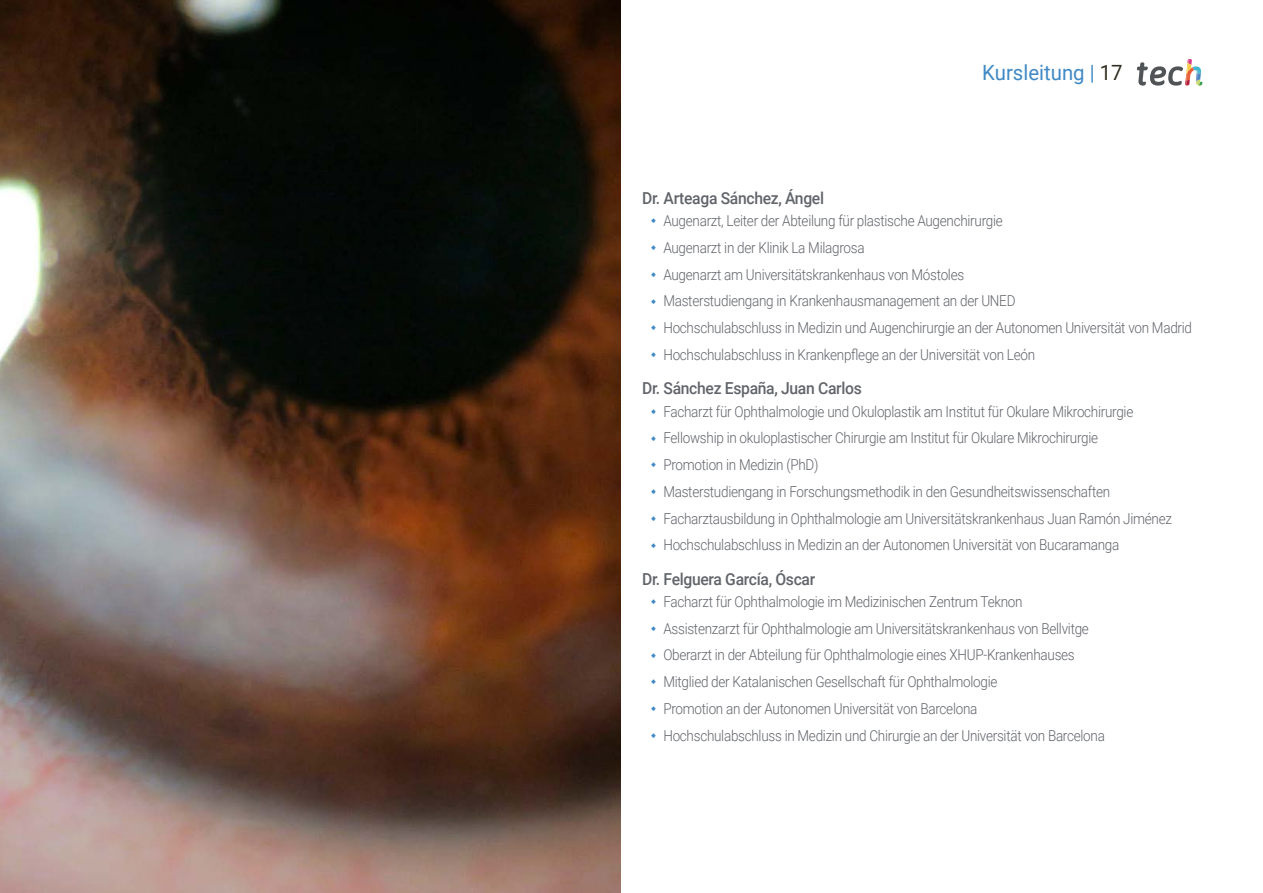
<style>
.page{position:relative;width:1263px;height:893px;background:#fff}
.page>*{position:absolute;margin:0;border:0;box-sizing:border-box;transform-origin:0 0}
.t1{font:21px "Roboto";color:#4089c5}
.t2{font:500 16.5px "Roboto";letter-spacing:-.02em;color:#61646a;scale:.95 1}
.t3{font:300 15px/26.7px "Roboto";letter-spacing:-.02em;color:#61646a;scale:.9 1}
.s1{color:#312e20}
</style>
<div class="page">
<svg style="left:1137px;top:59px;width:65px;height:27px"></svg>
<img style="left:0;top:0;width:621px;height:893px">
<h1 class="t1" style="left:982px;top:57px;width:142px">Kursleitung | <span class="s1">17</span></h1>
<p class="t2" style="left:642px;top:186px;width:193px">Dr. Arteaga Sánchez, Ángel</p>
<p class="t3" style="left:663px;top:207px;width:589px">Augenarzt, Leiter der Abteilung für plastische Augenchirurgie<br>Augenarzt in der Klinik La Milagrosa<br>Augenarzt am Universitätskrankenhaus von Móstoles<br>Masterstudiengang in Krankenhausmanagement an der UNED<br>Hochschulabschluss in Medizin und Augenchirurgie an der Autonomen Universität von Madrid Hochschulabschluss in Krankenpflege an der Universität von León</p>
<p class="t2" style="left:642px;top:377px;width:233px">Dr. Sánchez España, Juan Carlos</p>
<p class="t3" style="left:663px;top:397px;width:567px">Facharzt für Ophthalmologie und Okuloplastik am Institut für Okulare Mikrochirurgie Fellowship in okuloplastischer Chirurgie am Institut für Okulare Mikrochirurgie<br>Promotion in Medizin (PhD)<br>Masterstudiengang in Forschungsmethodik in den Gesundheitswissenschaften Facharztausbildung in Ophthalmologie am Universitätskrankenhaus Juan Ramón Jiménez Hochschulabschluss in Medizin an der Autonomen Universität von Bucaramanga</p>
<p class="t2" style="left:642px;top:567px;width:184px">Dr. Felguera García, Óscar</p>
<p class="t3" style="left:663px;top:588px;width:492px">Facharzt für Ophthalmologie im Medizinischen Zentrum Teknon<br>Assistenzarzt für Ophthalmologie am Universitätskrankenhaus von Bellvitge Oberarzt in der Abteilung für Ophthalmologie eines XHUP-Krankenhauses Mitglied der Katalanischen Gesellschaft für Ophthalmologie<br>Promotion an der Autonomen Universität von Barcelona<br>Hochschulabschluss in Medizin und Chirurgie an der Universität von Barcelona</p>
</div>
